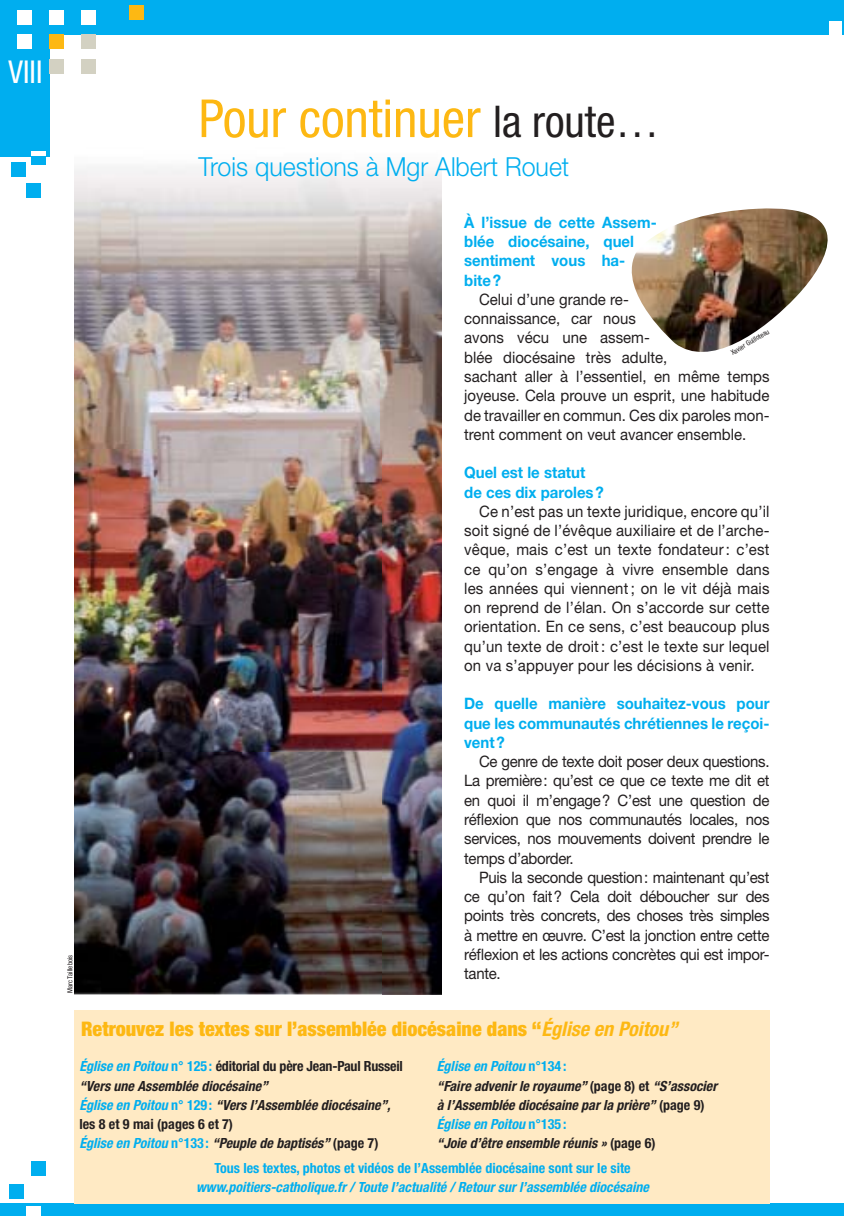
<style>
.page{position:relative;width:844px;height:1216px;background:#fff}
.page>*{position:absolute;margin:0;border:0;box-sizing:border-box;transform-origin:0 0}
.t1{font:condensed 52.5px "Helvetica Neue";color:#fdb813}
.t2{font:condensed 31.5px "Helvetica Neue";color:#fff}
.t3{font:300 26.25px "Helvetica Neue";color:#00aeef;scale:.95 1}
.t4{font:900 condensed 20.12px "Helvetica Neue";color:#fdb813}
.t5{font:15.75px/19.2px "Helvetica Neue";color:#231f20;text-align:justify;scale:.95 1}
.t6{font:700 15.75px/19.2px "Helvetica Neue";color:#00aeef;scale:.95 1}
.t7{font:italic 700 condensed 14px/19.2px "Helvetica Neue";color:#231f20}
.t8{font:italic 700 condensed 14px "Helvetica Neue";color:#00aeef}
.t9{font:700 condensed 14px "Helvetica Neue";color:#00aeef}
.t10{font:condensed 7px "Helvetica Neue";color:#231f20}
.s1{font-size:43.75px;color:#231f20}
.s2{font-weight:700;font-style:italic}
.s3{color:#00aeef}
.s4{font-style:normal;color:#00aeef}
.s5{font-style:normal}
</style>
<div class="page">
<div style="left:0;top:0;width:843px;height:35px;background:#00aeef"></div>
<div style="left:0;top:0;width:50px;height:156px;background:#00aeef"></div>
<div style="left:0;top:1203px;width:843px;height:12px;background:#00aeef"></div>
<div style="left:129px;top:5px;width:14px;height:14px;background:#fdb813"></div>
<div style="left:18px;top:35px;width:14px;height:14px;background:#fff"></div>
<div style="left:18px;top:10px;width:14px;height:14px;background:#fff"></div>
<div style="left:50px;top:59px;width:14px;height:15px;background:#d3d1c2"></div>
<div style="left:50px;top:34px;width:14px;height:15px;background:#fdb813"></div>
<div style="left:50px;top:10px;width:14px;height:14px;background:#fff"></div>
<div style="left:81px;top:59px;width:15px;height:15px;background:#d3d1c2"></div>
<div style="left:81px;top:35px;width:15px;height:14px;background:#d3d1c2"></div>
<div style="left:81px;top:10px;width:15px;height:14px;background:#fff"></div>
<div style="left:828px;top:22px;width:13px;height:13px;background:#fff"></div>
<div style="left:31px;top:151px;width:14px;height:14px;background:#fff"></div>
<div style="left:12px;top:162px;width:14px;height:15px;background:#00aeef"></div>
<div style="left:26px;top:183px;width:14px;height:14px;background:#00aeef"></div>
<div style="left:31px;top:156px;width:14px;height:9px;background:#00aeef"></div>
<div style="left:10px;top:1184px;width:14px;height:14px;background:#00aeef"></div>
<div style="left:31px;top:1160px;width:14px;height:15px;background:#00aeef"></div>
<div style="left:26px;top:1205px;width:14px;height:10px;background:#fff"></div>
<img style="left:631px;top:208px;width:197px;height:144px">
<div style="left:74px;top:1009px;width:695px;height:194px;background:#ffeac4"></div>
<img style="left:74px;top:167px;width:367px;height:827px">
<h2 class="t2" style="left:9px;top:60px;width:35px">VIII</h2>
<h1 class="t1" style="left:198px;top:100px;width:462px">Pour continuer <span class="s1">la route…</span></h1>
<h3 class="t3" style="left:198px;top:158px;width:391px">Trois questions à Mgr Albert Rouet</h3>
<p class="t10" style="left:67px;top:993px;width:40px;rotate:-90deg">Marc Taillebois</p>
<p class="t6" style="left:464px;top:214px;width:204px">À l’issue de cette Assem&shy;blée diocésaine, quel sentiment vous ha-<br>bite ?</p>
<p class="t5" style="left:464px;top:291px;width:323px;text-align:left;text-indent:15px">Celui d’une grande re-<br>connaissance, car nous<br>avons vécu une assem-<br>blée diocésaine très adulte,<br>sachant aller à l’essentiel, en même temps joyeuse. Cela prouve un esprit, une habitude de travailler en commun. Ces dix paroles mon&shy;trent comment on veut avancer ensemble.</p>
<p class="t6" style="left:464px;top:464px;width:148px">Quel est le statut de ces dix paroles ?</p>
<p class="t5" style="left:464px;top:503px;width:323px;text-indent:15px">Ce n’est pas un texte juridique, encore qu’il soit signé de l’évêque auxiliaire et de l’arche&shy;vêque, mais c’est un texte fondateur : c’est ce qu’on s’engage à vivre ensemble dans les années qui viennent ; on le vit déjà mais on reprend de l’élan. On s’accorde sur cette orientation. En ce sens, c’est beaucoup plus qu’un texte de droit : c’est le texte sur lequel on va s’appuyer pour les décisions à venir.</p>
<p class="t6" style="left:464px;top:695px;width:323px;text-align:justify">De quelle manière souhaitez-vous pour que les communautés chrétiennes le reçoi&shy;vent ?</p>
<p class="t5" style="left:464px;top:753px;width:323px;text-indent:15px">Ce genre de texte doit poser deux questions.<br>La première : qu’est ce que ce texte me dit et en quoi il m’engage ? C’est une question de réflexion que nos communautés locales, nos services, nos mouvements doivent prendre le temps d’aborder.</p>
<p class="t5" style="left:464px;top:869px;width:323px;text-indent:15px">Puis la seconde question : maintenant qu’est ce qu’on fait ? Cela doit déboucher sur des points très concrets, des choses très simples à mettre en œuvre. C’est la jonction entre cette réflexion et les actions concrètes qui est impor&shy;tante.</p>
<p class="t10" style="left:730px;top:351px;width:45px;rotate:-31deg">Xavier Guilloteau</p>
<p class="t4" style="left:81px;top:1021px;width:598px">Retrouvez les textes sur l’assemblée diocésaine dans “<span class="s2">Église en Poitou”</span></p>
<p class="t7" style="left:79px;top:1057px;width:325px"><span class="s3">Église en Poitou</span> <span class="s4">n° 125 :</span> <span class="s5">éditorial du père Jean-Paul Russeil </span>“Vers une Assemblée diocésaine”<br><span class="s3">Église en Poitou</span> <span class="s4">n° 129 :</span> “Vers l’Assemblée diocésaine”, <span class="s5">les 8 et 9 mai (pages 6 et 7)<br></span><span class="s3">Église en Poitou</span> <span class="s4">n°133 :</span> “Peuple de baptisés” <span class="s5">(page 7)</span></p>
<p class="t7" style="left:437px;top:1057px;width:282px"><span class="s3">Église en Poitou</span> <span class="s4">n°134 :<br></span>“Faire advenir le royaume” <span class="s5">(page 8) et</span> “S’associer à l’Assemblée diocésaine par la prière” <span class="s5">(page 9)<br></span><span class="s3">Église en Poitou</span> <span class="s4">n°135 :<br></span>“Joie d’être ensemble réunis » <span class="s5">(page 6)</span></p>
<p class="t9" style="left:214px;top:1162px;width:418px">Tous les textes, photos et vidéos de l’Assemblée diocésaine sont sur le site</p>
<p class="t8" style="left:196px;top:1182px;width:454px">www.poitiers-catholique.fr / Toute l’actualité / Retour sur l’assemblée diocésaine</p>
</div>
